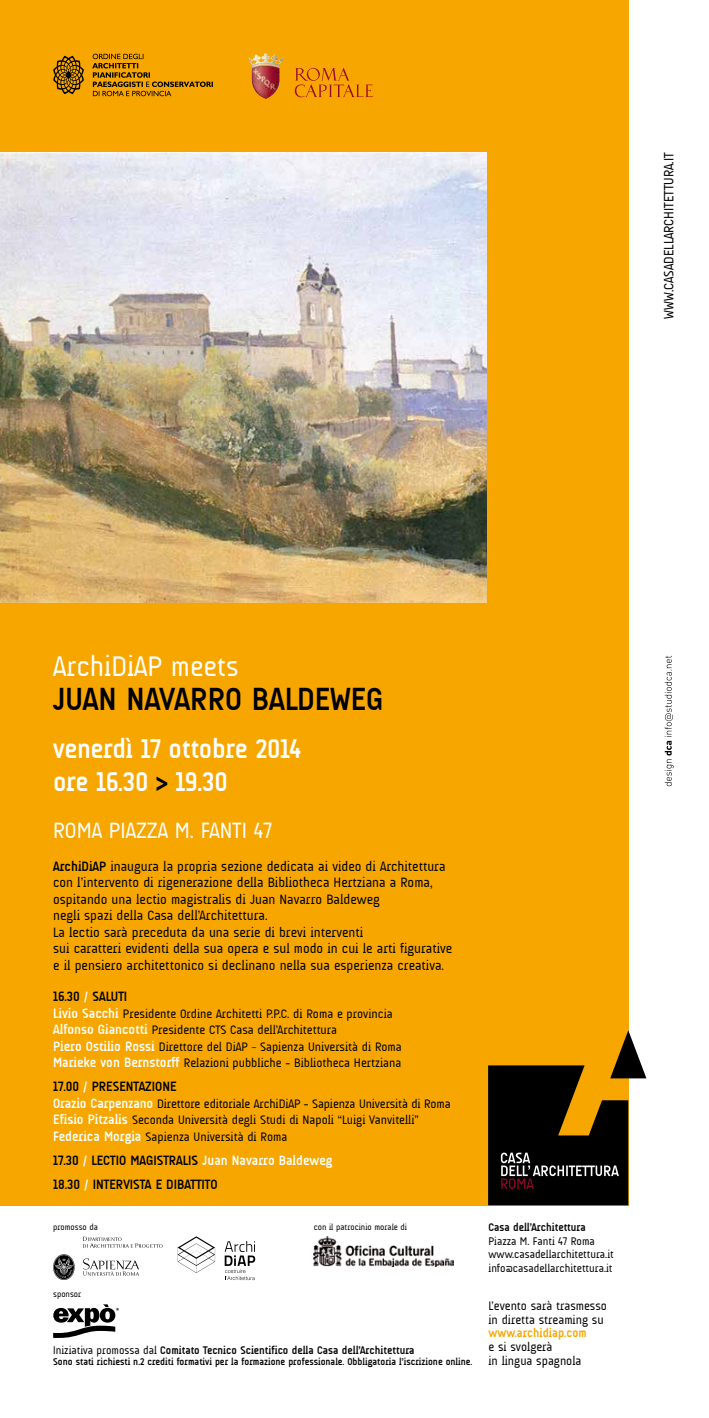
<style>
.page{position:relative;width:709px;height:1418px;background:#fff}
.page>*{position:absolute;margin:0;border:0;box-sizing:border-box;transform-origin:0 0}
.t1{font:700 32.5px "A Udimat";color:#000}
.t2{font:28.75px "A Udimat";color:#fff}
.t3{font:700 27.5px/33px "A Udimat";letter-spacing:-.01em;color:#fff}
.t4{font:22.5px "A Udimat";color:#fff}
.t5{font:13.75px/16.5px "A Udimat";color:#000}
.t6{font:700 13.75px/24px "A Udimat";color:#000}
.t7{font:12.5px/16.5px "A Udimat";color:#000}
.t8{font:700 12.5px "A Udimat";color:#f7a600}
.t9{font:700 11.25px "A Udimat";color:#000}
.t10{font:11.25px/13.5px "A Udimat";color:#000}
.t11{font:700 10px "A Udimat";color:#000}
.t12{font:8.75px "A Udimat";color:#000}
.s1{color:#000}
.s2{font-weight:700}
.s3{color:#fff}
.s4{font-weight:700;font-size:13.75px;color:#fff}
.s5{font-weight:400}
</style>
<div class="page">
<div style="left:0;top:0;width:628px;height:1205px;background:#f7a600"></div>
<svg style="left:488px;top:1030px;width:158px;height:175px"></svg>
<img style="left:248px;top:53px;width:35px;height:14px">
<svg style="left:295px;top:68px;width:78px;height:29px"></svg>
<svg style="left:53px;top:56px;width:31px;height:38px"></svg>
<svg style="left:92px;top:54px;width:121px;height:42px"></svg>
<svg style="left:664px;top:656px;width:9px;height:130px"></svg>
<img style="left:0;top:152px;width:487px;height:451px">
<svg style="left:178px;top:1236px;width:37px;height:36px"></svg>
<svg style="left:225px;top:1241px;width:30px;height:38px"></svg>
<svg style="left:53px;top:1254px;width:22px;height:25px"></svg>
<svg style="left:54px;top:1254px;width:20px;height:25px"></svg>
<svg style="left:83px;top:1258px;width:56px;height:17px"></svg>
<svg style="left:83px;top:1236px;width:79px;height:11px"></svg>
<svg style="left:53px;top:1304px;width:66px;height:33px"></svg>
<img style="left:314px;top:1236px;width:139px;height:30px">
<p class="t5" style="left:660px;top:319px;width:168px;rotate:-90deg">WWW.CASADELLARCHITETTURA.IT</p>
<h2 class="t2" style="left:53px;top:650px;width:187px">ArchiDiAP meets</h2>
<h1 class="t1" style="left:53px;top:680px;width:332px">JUAN NAVARRO BALDEWEG</h1>
<h3 class="t3" style="left:53px;top:731px;width:249px">venerdì 17 ottobre 2014 ore 16.30 <span class="s1">&gt;</span> 19.30</h3>
<h3 class="t4" style="left:53px;top:817px;width:220px">ROMA PIAZZA M. FANTI 47</h3>
<p class="t5" style="left:53px;top:857px;width:400px"><span class="s2">ArchiDiAP</span> inaugura la propria sezione dedicata ai video di Architettura con l’intervento di rigenerazione della Bibliotheca Hertziana a Roma, ospitando una lectio magistralis di Juan Navarro Baldeweg<br>negli spazi della Casa dell’Architettura.<br>La lectio sarà preceduta da una serie di brevi interventi<br>sui caratteri evidenti della sua opera e sul modo in cui le arti figurative e il pensiero architettonico si declinano nella sua esperienza creativa.</p>
<p class="t6" style="left:53px;top:984px;width:76px">16.30 <span class="s3">/</span> SALUTI</p>
<p class="t7" style="left:53px;top:1005px;width:350px"><span class="s4">Livio Sacchi</span> Presidente Ordine Architetti P.P.C. di Roma e provincia <span class="s4">Alfonso Giancotti</span> Presidente CTS Casa dell’Architettura<br><span class="s4">Piero Ostilio Rossi</span> Direttore del DiAP – Sapienza Università di Roma <span class="s4">Marieke von Bernstorff</span> Relazioni pubbliche - Bibliotheca Hertziana</p>
<p class="t6" style="left:53px;top:1074px;width:125px">17.00 <span class="s3">/</span> PRESENTAZIONE</p>
<p class="t7" style="left:53px;top:1095px;width:399px"><span class="s4">Orazio Carpenzano</span> Direttore editoriale ArchiDiAP - Sapienza Università di Roma<br><span class="s4">Efisio Pitzalis</span> Seconda Università degli Studi di Napoli “Luigi Vanvitelli”<br><span class="s4">Federica Morgia</span> Sapienza Università di Roma</p>
<p class="t6" style="left:53px;top:1148px;width:281px">17.30 <span class="s3">/</span> LECTIO MAGISTRALIS <span class="s3">Juan Navarro Baldeweg<br></span>18.30 <span class="s3">/</span> INTERVISTA E DIBATTITO</p>
<p class="t12" style="left:53px;top:1221px;width:46px">promosso da</p>
<p class="t12" style="left:314px;top:1221px;width:95px">con il patrocinio morale di</p>
<p class="t12" style="left:53px;top:1288px;width:29px">sponsor</p>
<p class="t9" style="left:53px;top:1343px;width:363px"><span class="s5">Iniziativa promossa dal</span> Comitato Tecnico Scientifico della Casa dell’Architettura</p>
<p class="t11" style="left:53px;top:1355px;width:420px">Sono stati richiesti n.2 crediti formativi per la formazione professionale. Obbligatoria l’iscrizione online.</p>
<p class="t9" style="left:488px;top:1220px;width:99px">Casa dell’Architettura</p>
<p class="t10" style="left:488px;top:1233px;width:127px">Piazza M. Fanti 47 Roma www.casadellarchitettura.it info@casadellarchitettura.it</p>
<p class="t7" style="left:488px;top:1298px;width:120px;line-height:13.8px">L’evento sarà trasmesso in diretta streaming su</p>
<p class="t8" style="left:488px;top:1325px;width:100px">www.archidiap.com</p>
<p class="t7" style="left:488px;top:1339px;width:94px;line-height:13.8px">e si svolgerà<br>in lingua spagnola</p>
</div>
